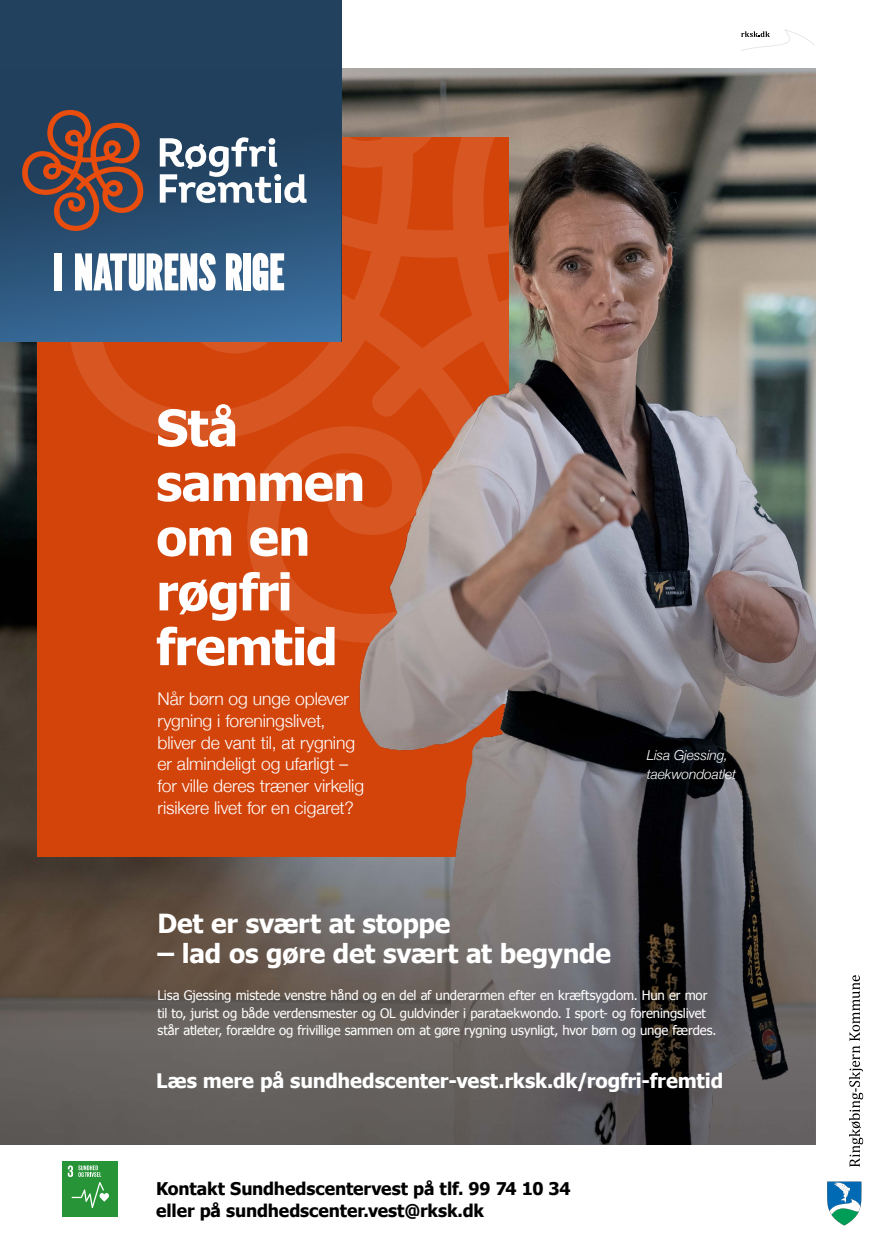
<style>
.page{position:relative;width:886px;height:1241px;background:#fff}
.page>*{position:absolute;margin:0;border:0;box-sizing:border-box;transform-origin:0 0}
._50x70_H1{font:700 50.31px "Tahoma";letter-spacing:-.015em;color:#fff}
._50x70_H2{font:700 26.25px "Tahoma";letter-spacing:-.01em;color:#fff}
._50x70_H3{font:700 20px "Tahoma";letter-spacing:-.005em;color:#fff}
._50x70_Description{font:300 17.5px/21.9px "Helvetica Neue";letter-spacing:-.005em;color:#fff}
._50x70_H4{font:700 17.5px "Tahoma";letter-spacing:-.005em;color:#000}
._50x70_caption{font:italic 300 13.75px/18.8px "Helvetica Neue";letter-spacing:-.005em;color:#fff}
._50x70_Bread{font:13.12px/17.5px "Tahoma";letter-spacing:-.01em;color:#fff}
</style>
<div class="page">
<img style="left:0;top:68px;width:815px;height:1076px">
<svg style="left:37px;top:341px;width:471px;height:515px;background:#c85121"></svg>
<svg style="left:68px;top:137px;width:440px;height:506px;background:#ce5525"></svg>
<svg style="left:827px;top:1181px;width:35px;height:44px"></svg>
<svg style="left:849px;top:975px;width:14px;height:191px"></svg>
<svg style="left:741px;top:29px;width:74px;height:22px"></svg>
<div style="left:62px;top:1160px;width:56px;height:56px;background:#289438"></div>
<svg style="left:68px;top:1165px;width:41px;height:42px"></svg>
<div style="left:0;top:0;width:341px;height:341px;background:#22415e"></div>
<svg style="left:0;top:109px;width:341px;height:232px"></svg>
<svg style="left:22px;top:110px;width:121px;height:121px"></svg>
<svg style="left:160px;top:137px;width:117px;height:66px"></svg>
<div style="left:274px;top:174px;width:7px;height:7px;background:#fff;border-radius:50%"></div>
<div style="left:275px;top:183px;width:6px;height:19px;background:#fff"></div>
<svg style="left:284px;top:174px;width:23px;height:29px"></svg>
<svg style="left:75px;top:253px;width:141px;height:38px;background:#c1ced9"></svg>
<div style="left:55px;top:253px;width:7px;height:37px;background:#fff"></div>
<div style="left:243px;top:253px;width:8px;height:37px;background:#fff"></div>
<svg style="left:253px;top:253px;width:31px;height:38px"></svg>
<svg style="left:226px;top:253px;width:16px;height:37px"></svg>
<p class="_50x70_H1" style="left:156px;top:392px;width:83px">Stå</p>
<p class="_50x70_H1" style="left:156px;top:447px;width:210px">sammen</p>
<p class="_50x70_H1" style="left:156px;top:502px;width:156px">om en</p>
<p class="_50x70_H1" style="left:156px;top:556px;width:138px">røgfri</p>
<p class="_50x70_H1" style="left:156px;top:611px;width:183px">fremtid</p>
<h2 class="_50x70_Description" style="left:158px;top:686px;width:208px">Når børn og unge oplever rygning i foreningslivet, bliver de vant til, at rygning er almindeligt og ufarligt – for ville deres træner virkelig risikere livet for en cigaret?</h2>
<p class="_50x70_caption" style="left:647px;top:744px;width:91px">Lisa Gjessing, taekwondoatlet</p>
<h3 class="_50x70_H2" style="left:158px;top:905px;width:294px">Det er svært at stoppe</h3>
<h3 class="_50x70_H2" style="left:158px;top:934px;width:455px">– lad os gøre det svært at begynde</h3>
<p class="_50x70_Bread" style="left:158px;top:985px;width:560px">Lisa Gjessing mistede venstre hånd og en del af underarmen efter en kræftsygdom. Hun er mor til to, jurist og både verdensmester og OL guldvinder i parataekwondo. I sport- og foreningslivet står atleter, forældre og frivillige sammen om at gøre rygning usynligt, hvor børn og unge færdes.</p>
<h1 class="_50x70_H3" style="left:156px;top:1066px;width:568px">Læs mere på sundhedscenter-vest.rksk.dk/rogfri-fremtid</h1>
<h4 class="_50x70_H4" style="left:156px;top:1175px;width:416px">Kontakt Sundhedscentervest på tlf. 99 74 10 34</h4>
<h4 class="_50x70_H4" style="left:156px;top:1197px;width:329px">eller på sundhedscenter.vest@rksk.dk</h4>
</div>
